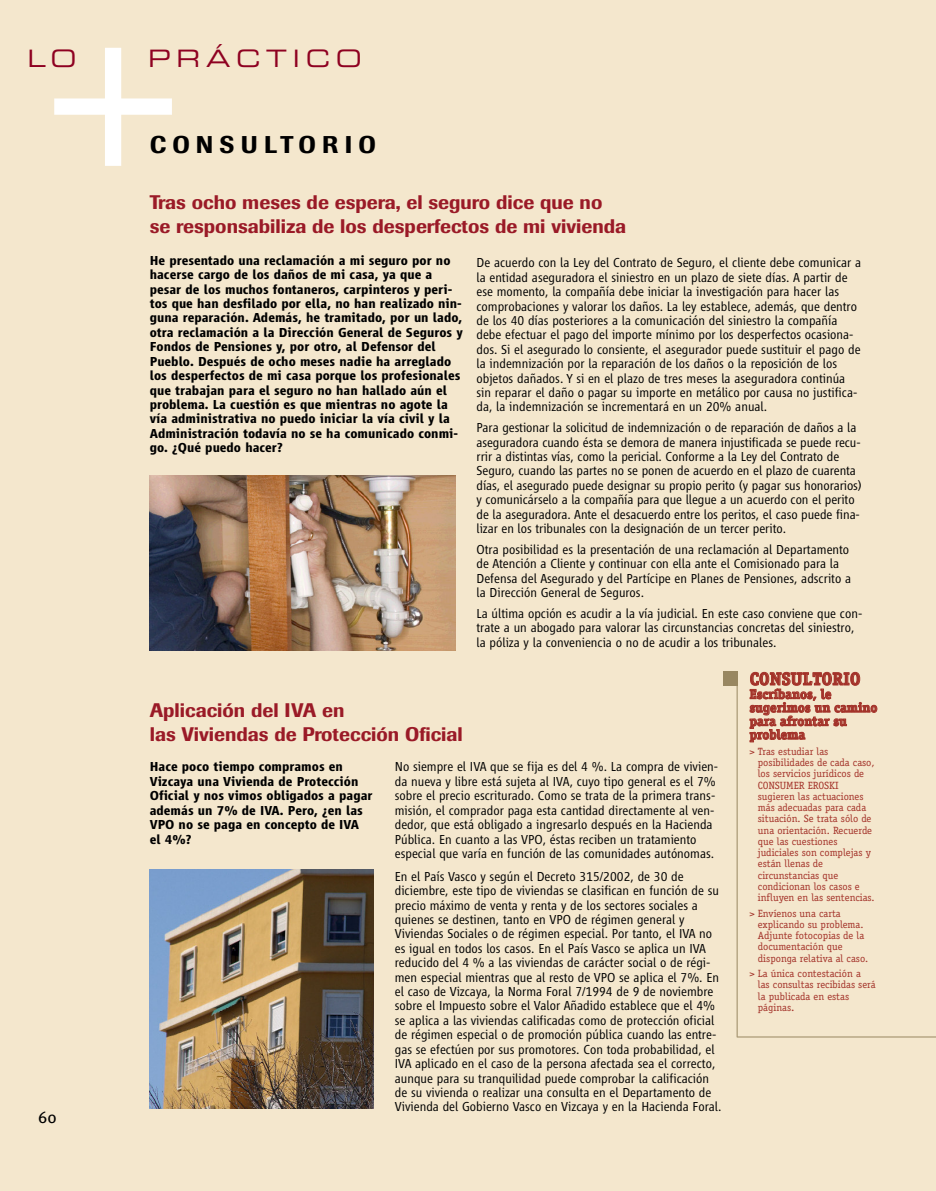
<style>
.page{position:relative;width:936px;height:1191px;background:#fff}
.page>*{position:absolute;margin:0;border:0;box-sizing:border-box;transform-origin:0 0}
.t1{font:500 24px "Imago";letter-spacing:.255em;color:#000}
.t2{font:24px "Eurostile Extended Two";letter-spacing:.24em;color:#8e0121}
.t3{font:500 19.5px/24px "Imago";color:#9a1a27}
.t4{font:700 18px "Officina Serif";letter-spacing:-.005em;color:#a33229}
.t5{font:16.5px "Meta";color:#000}
.t6{font:300 13.5px/14.4px "Vialog LT";color:#000}
.t7{font:700 13.5px/14.4px "Vialog LT";color:#000}
.t8{font:700 13.5px/13.5px "Officina Serif";letter-spacing:-.005em;color:#a33229}
.t9{font:10.5px/11.2px "Officina Serif";color:#a33229}
.s1{font-size:11.4px}
</style>
<div class="page">
<div style="left:0;top:0;width:935px;height:1191px;background:#f4e7cd"></div>
<img style="left:150px;top:869px;width:223px;height:239px">
<svg style="left:54px;top:48px;width:118px;height:118px"></svg>
<div style="left:722px;top:671px;width:15px;height:15px;background:#988761"></div>
<hr style="left:736px;top:671px;width:1px;height:366px;background:#988761">
<hr style="left:737px;top:1036px;width:198px;height:1px;background:#988761">
<img style="left:150px;top:475px;width:305px;height:176px">
<h1 class="t2" style="left:28px;top:49px;width:51px">LO</h1>
<h1 class="t2" style="left:148px;top:49px;width:215px">PRÁCTICO</h1>
<p class="t5" style="left:38px;top:1112px;width:20px">60</p>
<h1 class="t1" style="left:150px;top:136px;width:228px">CONSULTORIO</h1>
<h2 class="t3" style="left:150px;top:192px;width:478px">Tras ocho meses de espera, el seguro dice que no se responsabiliza de los desperfectos de mi vivienda</h2>
<p class="t7" style="left:150px;top:254px;width:314px">He presentado una reclamación a mi seguro por no hacerse cargo de los daños de mi casa, ya que a pesar de los muchos fontaneros, carpinteros y peri&shy;tos que han desfilado por ella, no han realizado nin&shy;guna reparación. Además, he tramitado, por un lado, otra reclamación a la Dirección General de Seguros y Fondos de Pensiones y, por otro, al Defensor del Pueblo. Después de ocho meses nadie ha arreglado los desperfectos de mi casa porque los profesionales que trabajan para el seguro no han hallado aún el problema. La cuestión es que mientras no agote la vía administrativa no puedo iniciar la vía civil y la Administración todavía no se ha comunicado conmi&shy;go. ¿Qué puedo hacer?</p>
<p class="t6" style="left:476px;top:257px;width:386px">De acuerdo con la Ley del Contrato de Seguro, el cliente debe comunicar a la entidad aseguradora el siniestro en un plazo de siete días. A partir de ese momento, la compañía debe iniciar la investigación para hacer las comprobaciones y valorar los daños. La ley establece, además, que dentro de los 40 días posteriores a la comunicación del siniestro la compañía debe efectuar el pago del importe mínimo por los desperfectos ocasiona&shy;dos. Si el asegurado lo consiente, el asegurador puede sustituir el pago de la indemnización por la reparación de los daños o la reposición de los objetos dañados. Y si en el plazo de tres meses la aseguradora continúa sin reparar el daño o pagar su importe en metálico por causa no justifica&shy;da, la indemnización se incrementará en un 20% anual.</p>
<p class="t6" style="left:476px;top:422px;width:387px">Para gestionar la solicitud de indemnización o de reparación de daños a la aseguradora cuando ésta se demora de manera injustificada se puede recu&shy;rrir a distintas vías, como la pericial. Conforme a la Ley del Contrato de Seguro, cuando las partes no se ponen de acuerdo en el plazo de cuarenta días, el asegurado puede designar su propio perito (y pagar sus honorarios) y comunicárselo a la compañía para que llegue a un acuerdo con el perito de la aseguradora. Ante el desacuerdo entre los peritos, el caso puede fina&shy;lizar en los tribunales con la designación de un tercer perito.</p>
<p class="t6" style="left:476px;top:543px;width:376px">Otra posibilidad es la presentación de una reclamación al Departamento de Atención a Cliente y continuar con ella ante el Comisionado para la Defensa del Asegurado y del Partícipe en Planes de Pensiones, adscrito a la Dirección General de Seguros.</p>
<p class="t6" style="left:476px;top:607px;width:387px">La última opción es acudir a la vía judicial. En este caso conviene que con&shy;trate a un abogado para valorar las circunstancias concretas del siniestro, la póliza y la conveniencia o no de acudir a los tribunales.</p>
<h3 class="t4" style="left:749px;top:672px;width:112px">CONSULTORIO</h3>
<p class="t8" style="left:749px;top:688px;width:129px">Escríbanos, le sugerimos un camino para afrontar su problema</p>
<p class="t9" style="left:757px;top:745px;width:118px;text-indent:-9px">&gt; Tras estudiar las posibilidades de cada caso, los servicios jurídicos de<br>CONSUMER EROSKI sugieren las actuaciones más adecuadas para cada situación. Se trata sólo de una orientación. Recuerde que las cuestiones judiciales son complejas y están llenas de circunstancias que condicionan los casos e influyen en las sentencias.</p>
<p class="t9" style="left:757px;top:907px;width:112px;text-indent:-9px">&gt; Envíenos una carta explicando su problema.<br>Adjunte fotocopias de la documentación que disponga relativa al caso.</p>
<p class="t9" style="left:757px;top:968px;width:119px;text-indent:-9px">&gt; La única contestación a<br>las consultas recibidas será la publicada en estas páginas<span class="s1">.</span></p>
<h2 class="t3" style="left:150px;top:700px;width:314px">Aplicación del IVA en<br>las Viviendas de Protección Oficial</h2>
<p class="t7" style="left:150px;top:761px;width:224px">Hace poco tiempo compramos en<br>Vizcaya una Vivienda de Protección<br>Oficial y nos vimos obligados a pagar además un 7% de IVA. Pero, ¿en las<br>VPO no se paga en concepto de IVA el 4%?</p>
<p class="t6" style="left:395px;top:761px;width:325px">No siempre el IVA que se fija es del 4 %. La compra de vivien&shy;da nueva y libre está sujeta al IVA, cuyo tipo general es el 7% sobre el precio escriturado. Como se trata de la primera trans&shy;misión, el comprador paga esta cantidad directamente al ven&shy;dedor, que está obligado a ingresarlo después en la Hacienda Pública. En cuanto a las VPO, éstas reciben un tratamiento especial que varía en función de las comunidades autónomas.</p>
<p class="t6" style="left:395px;top:870px;width:328px">En el País Vasco y según el Decreto 315/2002, de 30 de diciembre, este tipo de viviendas se clasifican en función de su precio máximo de venta y renta y de los sectores sociales a quienes se destinen, tanto en VPO de régimen general y Viviendas Sociales o de régimen especial. Por tanto, el IVA no es igual en todos los casos. En el País Vasco se aplica un IVA reducido del 4 % a las viviendas de carácter social o de régi&shy;men especial mientras que al resto de VPO se aplica el 7%. En el caso de Vizcaya, la Norma Foral 7/1994 de 9 de noviembre sobre el Impuesto sobre el Valor Añadido establece que el 4% se aplica a las viviendas calificadas como de protección oficial de régimen especial o de promoción pública cuando las entre&shy;gas se efectúen por sus promotores. Con toda probabilidad, el IVA aplicado en el caso de la persona afectada sea el correcto, aunque para su tranquilidad puede comprobar la calificación de su vivienda o realizar una consulta en el Departamento de Vivienda del Gobierno Vasco en Vizcaya y en la Hacienda Foral.</p>
</div>
